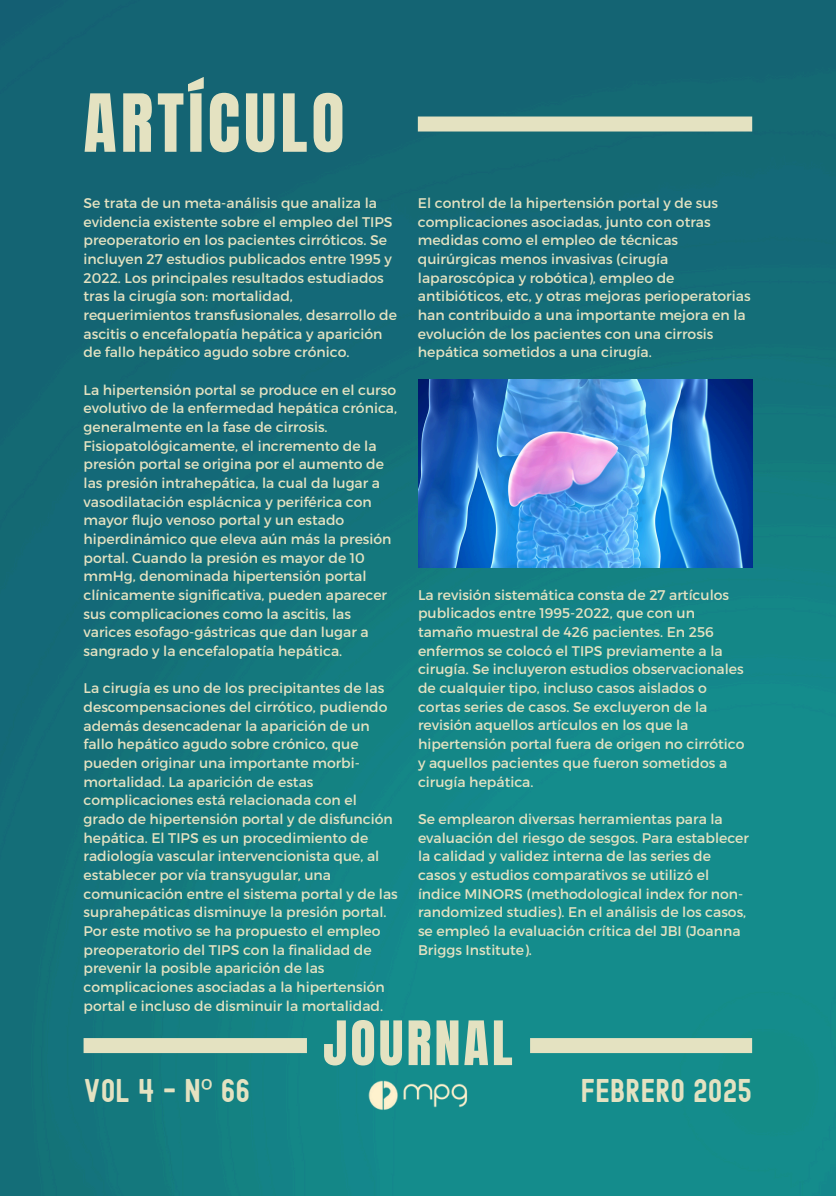
<style>
.page{position:relative;width:836px;height:1196px;background:#fff}
.page>*{position:absolute;margin:0;border:0;box-sizing:border-box;transform-origin:0 0}
.t1{font:68px "Anton";letter-spacing:.06em;color:#e4e2c1}
.t2{font:52px "Anton";letter-spacing:.06em;color:#e4e2c1}
.t3{font:32px "Edmund";color:#e4e2c1}
.t4{font:14px/18.6px "Montserrat";color:#e4e2c1}
.s1{font-family:"Noto Sans"}
</style>
<div class="page">
<img style="left:0;top:0;width:836px;height:1195px">
<div style="left:84px;top:1038px;width:223px;height:15px;background:#e4e2c1"></div>
<div style="left:530px;top:1038px;width:222px;height:15px;background:#e4e2c1"></div>
<div style="left:418px;top:116px;width:334px;height:15px;background:#e4e2c1"></div>
<img style="left:367px;top:1079px;width:101px;height:33px">
<img style="left:418px;top:380px;width:334px;height:187px">
<p class="t1" style="left:84px;top:74px;width:262px">ARTÍCULO</p>
<p class="t4" style="left:84px;top:193px;width:315px">Se trata de un meta-análisis que analiza la evidencia existente sobre el empleo del TIPS preoperatorio en los pacientes cirróticos. Se incluyen 27 estudios publicados entre 1995 y 2022. Los principales resultados estudiados tras la cirugía son: mortalidad, requerimientos transfusionales, desarrollo de ascitis o encefalopatía hepática y aparición de fallo hepático agudo sobre crónico.</p>
<p class="t4" style="left:84px;top:379px;width:315px">La hipertensión portal se produce en el curso evolutivo de la enfermedad hepática crónica, generalmente en la fase de cirrosis.<br>Fisiopatológicamente, el incremento de la presión portal se origina por el aumento de las presión intrahepática, la cual da lugar a vasodilatación esplácnica y periférica con mayor flujo venoso portal y un estado hiperdinámico que eleva aún más la presión portal. Cuando la presión es mayor de 10 mmHg, denominada hipertensión portal clínicamente significativa, pueden aparecer sus complicaciones como la ascitis, las varices esofago-gástricas que dan lugar a sangrado y la encefalopatía hepática.</p>
<p class="t4" style="left:84px;top:678px;width:316px">La cirugía es uno de los precipitantes de las descompensaciones del cirrótico, pudiendo además desencadenar la aparición de un fallo hepático agudo sobre crónico, que pueden originar una importante morbi&shy;mortalidad. La aparición de estas complicaciones está relacionada con el grado de hipertensión portal y de disfunción hepática. El TIPS es un procedimiento de radiología vascular intervencionista que, al establecer por vía transyugular, una comunicación entre el sistema portal y de las suprahepáticas disminuye la presión portal.<br>Por este motivo se ha propuesto el empleo preoperatorio del TIPS con la finalidad de prevenir la posible aparición de las complicaciones asociadas a la hipertensión portal e incluso de disminuir la mortalidad.</p>
<p class="t4" style="left:418px;top:193px;width:334px">El control de la hipertensión portal y de sus complicaciones asociadas, junto con otras medidas como el empleo de técnicas quirúrgicas menos invasivas (cirugía laparoscópica y robótica), empleo de antibióticos, etc, y otras mejoras perioperatorias han contribuido a una importante mejora en la evolución de los pacientes con una cirrosis hepática sometidos a una cirugía.</p>
<p class="t4" style="left:418px;top:585px;width:328px">La revisión sistemática consta de 27 artículos publicados entre 1995-2022, que con un tamaño muestral de 426 pacientes. En 256 enfermos se colocó el TIPS previamente a la cirugía. Se incluyeron estudios observacionales de cualquier tipo, incluso casos aislados o cortas series de casos. Se excluyeron de la revisión aquellos artículos en los que la hipertensión portal fuera de origen no cirrótico y aquellos pacientes que fueron sometidos a cirugía hepática.</p>
<p class="t4" style="left:418px;top:809px;width:332px">Se emplearon diversas herramientas para la evaluación del riesgo de sesgos. Para establecer la calidad y validez interna de las series de casos y estudios comparativos se utilizó el índice MINORS (methodological index for non&shy;randomized studies). En el análisis de los casos, se empleó la evaluación crítica del JBI (Joanna Briggs Institute).</p>
<h1 class="t2" style="left:323px;top:1005px;width:191px">JOURNAL</h1>
<p class="t3" style="left:84px;top:1076px;width:168px">VOL 4 - N<span class="s1">º</span> 66</p>
<p class="t3" style="left:580px;top:1076px;width:173px">FEBRERO 2025</p>
</div>
